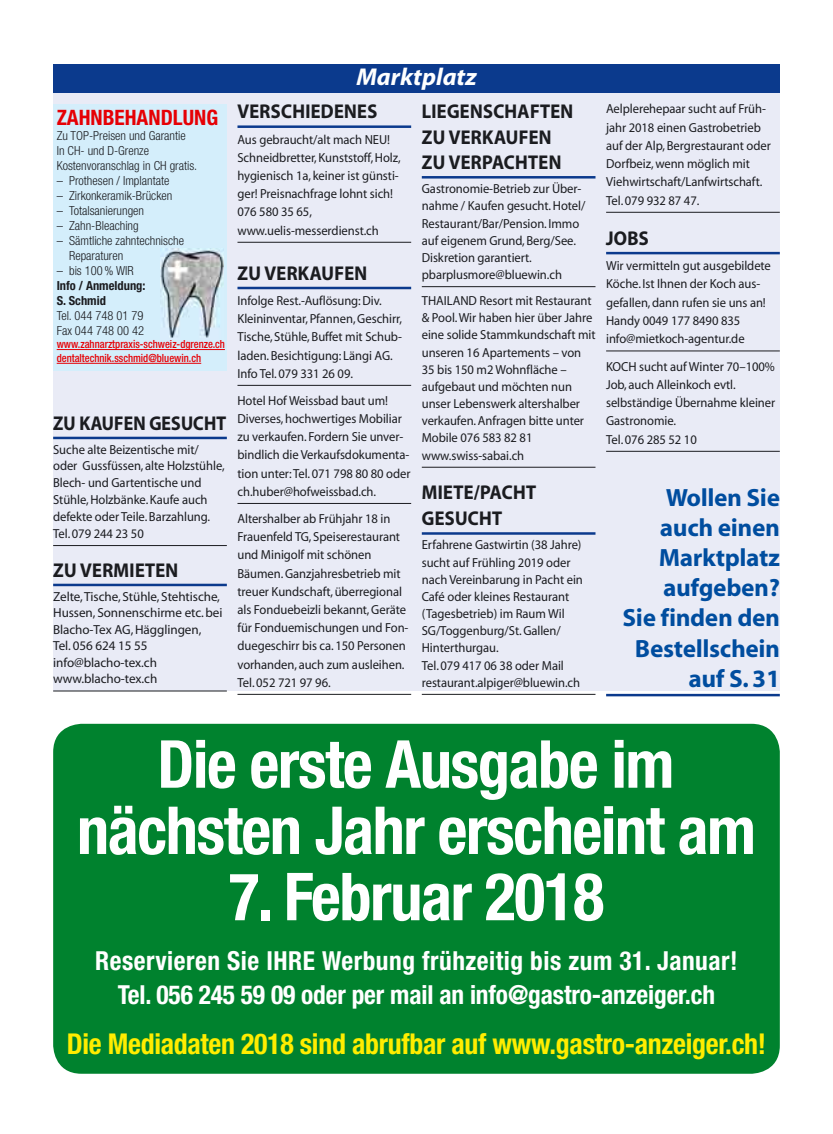
<style>
.page{position:relative;width:833px;height:1134px;background:#fff}
.page>*{position:absolute;margin:0;border:0;box-sizing:border-box;transform-origin:0 0}
.t1{font:700 condensed 66.25px/66.2px "Helvetica Neue";letter-spacing:-.02em;color:#fff;text-align:center}
.t2{font:700 condensed 28.75px "Helvetica Neue";letter-spacing:-.01em;color:#ffed00}
.t3{font:700 condensed 26.25px/33.9px "Helvetica Neue";letter-spacing:.02em;color:#fff;text-align:center}
.t4{font:25px/30.1px "Myriad Headline";letter-spacing:.01em;color:#004d9f;text-align:right}
.t5{font:italic 700 24.38px "Myriad";color:#fff}
.t6{font:700 condensed 21.25px "Helvetica Neue";color:#e60005}
.t7{font:20px/25.2px "Myriad Headline";letter-spacing:.02em;color:#1b1c20;scale:.94 1}
.t8{font:20px "Myriad Headline";letter-spacing:.02em;color:#1b1c20;scale:.91 1}
.t9{font:13.12px/18.2px "Myriad";letter-spacing:-.005em;color:#1b1c20;scale:.96 1}
.t10{font:13.12px/16.6px "Myriad";letter-spacing:-.005em;color:#1b1c20}
.t11{font:300 condensed 12.5px/15px "Helvetica Neue";color:#1b1c20}
.t12{font:700 condensed 12.5px/15px "Helvetica Neue";color:#1b1c20}
.t13{font:500 condensed 11.25px/13.8px "Helvetica Neue";color:#e60005;scale:.94 1}
</style>
<div class="page">
<div style="left:53px;top:64px;width:727px;height:626px;background:#e9ebf6"></div>
<hr style="left:53px;top:437px;width:174px;height:2px;background:#0b3a8d">
<hr style="left:53px;top:545px;width:174px;height:1px;background:#1b1c20">
<hr style="left:53px;top:584px;width:174px;height:2px;background:#0b3a8d">
<hr style="left:53px;top:690px;width:174px;height:1px;background:#1b1c20">
<hr style="left:237px;top:125px;width:174px;height:3px;background:#0b3a8d">
<hr style="left:237px;top:242px;width:174px;height:1px;background:#1b1c20">
<hr style="left:237px;top:287px;width:174px;height:2px;background:#0b3a8d">
<hr style="left:237px;top:385px;width:174px;height:1px;background:#1b1c20">
<hr style="left:237px;top:503px;width:174px;height:1px;background:#1b1c20">
<hr style="left:237px;top:694px;width:174px;height:1px;background:#1b1c20">
<hr style="left:422px;top:176px;width:173px;height:3px;background:#0b3a8d">
<hr style="left:422px;top:286px;width:173px;height:1px;background:#1b1c20">
<hr style="left:422px;top:467px;width:173px;height:1px;background:#1b1c20">
<hr style="left:422px;top:532px;width:173px;height:3px;background:#0b3a8d">
<hr style="left:422px;top:694px;width:173px;height:1px;background:#1b1c20">
<hr style="left:606px;top:212px;width:174px;height:1px;background:#1b1c20">
<hr style="left:606px;top:252px;width:174px;height:2px;background:#0b3a8d">
<hr style="left:606px;top:350px;width:174px;height:1px;background:#1b1c20">
<hr style="left:606px;top:451px;width:174px;height:1px;background:#1b1c20">
<hr style="left:606px;top:694px;width:174px;height:2px;background:#0b3a8d">
<div style="left:53px;top:64px;width:727px;height:29px;background:#0b3a8d"></div>
<div style="left:53px;top:104px;width:174px;height:267px;background:#d4eefb"></div>
<hr style="left:57px;top:349px;width:168px;height:1px;background:#e60005">
<hr style="left:57px;top:363px;width:144px;height:1px;background:#e60005">
<img style="left:160px;top:248px;width:63px;height:90px">
<div style="left:53px;top:724px;width:727px;height:350px;background:#00822e;border-radius:28px"></div>
<h3 class="t6" style="left:57px;top:109px;width:163px">ZAHNBEHANDLUNG</h3>
<p class="t11" style="left:57px;top:129px;width:142px">Zu TOP-Preisen und Garantie<br>In CH- und D-Grenze<br>Kostenvoranschlag in CH gratis.</p>
<p class="t11" style="left:57px;top:174px;width:114px">– Prothesen / Implantate</p>
<p class="t11" style="left:57px;top:189px;width:117px">– Zirkonkeramik-Brücken</p>
<p class="t11" style="left:57px;top:204px;width:89px">– Totalsanierungen</p>
<p class="t11" style="left:57px;top:219px;width:83px">– Zahn-Bleaching</p>
<p class="t11" style="left:69px;top:234px;width:116px;text-indent:-12px">– Sämtliche zahntechnische<br>Reparaturen</p>
<p class="t11" style="left:57px;top:264px;width:78px">– bis 100 % WIR</p>
<p class="t12" style="left:57px;top:279px;width:90px">Info / Anmeldung:<br>S. Schmid</p>
<p class="t11" style="left:57px;top:309px;width:89px">Tel. 044 748 01 79<br>Fax 044 748 00 42</p>
<p class="t13" style="left:57px;top:338px;width:180px">www.zahnarztpraxis-schweiz-dgrenze.ch dentaltechnik.sschmid@bluewin.ch</p>
<h3 class="t8" style="left:53px;top:415px;width:192px">ZU KAUFEN GESUCHT</h3>
<p class="t9" style="left:53px;top:442px;width:180px;line-height:16.9px">Suche alte Beizentische mit/ oder Gussfüssen, alte Holzstühle,<br>Blech- und Gartentische und<br>Stühle, Holzbänke. Kaufe auch defekte oder Teile. Barzahlung.<br>Tel. 079 244 23 50</p>
<h3 class="t7" style="left:53px;top:559px;width:135px">ZU VERMIETEN</h3>
<p class="t10" style="left:53px;top:589px;width:171px">Zelte, Tische, Stühle, Stehtische,<br>Hussen, Sonnenschirme etc. bei<br>Blacho-Tex AG, Hägglingen,<br>Tel. 056 624 15 55 info@blacho-tex.ch www.blacho-tex.ch</p>
<h3 class="t5" style="left:356px;top:67px;width:122px">Marktplatz</h3>
<h3 class="t7" style="left:237px;top:101px;width:150px">VERSCHIEDENES</h3>
<p class="t9" style="left:237px;top:131px;width:172px">Aus gebraucht/alt mach NEU!<br>Schneidbretter, Kunststoff, Holz, hygienisch 1a, keiner ist günsti&shy;ger! Preisnachfrage lohnt sich!<br>076 580 35 65, www.uelis-messerdienst.ch</p>
<h3 class="t7" style="left:237px;top:262px;width:139px">ZU VERKAUFEN</h3>
<p class="t9" style="left:237px;top:292px;width:173px">Infolge Rest.-Auflösung: Div.<br>Kleininventar, Pfannen, Geschirr,<br>Tische, Stühle, Buffet mit Schub&shy;laden. Besichtigung: Längi AG.<br>Info Tel. 079 331 26 09.</p>
<p class="t9" style="left:237px;top:392px;width:182px">Hotel Hof Weissbad baut um!<br>Diverses, hochwertiges Mobiliar zu verkaufen. Fordern Sie unver&shy;bindlich die Verkaufsdokumenta&shy;tion unter: Tel. 071 798 80 80 oder ch.huber@hofweissbad.ch.</p>
<p class="t9" style="left:237px;top:510px;width:180px">Altershalber ab Frühjahr 18 in<br>Frauenfeld TG, Speiserestaurant und Minigolf mit schönen<br>Bäumen. Ganzjahresbetrieb mit treuer Kundschaft, überregional als Fonduebeizli bekannt, Geräte für Fonduemischungen und Fon&shy;duegeschirr bis ca. 150 Personen vorhanden, auch zum ausleihen.<br>Tel. 052 721 97 96.</p>
<h3 class="t7" style="left:422px;top:101px;width:163px">LIEGENSCHAFTEN<br>ZU VERKAUFEN<br>ZU VERPACHTEN</h3>
<p class="t9" style="left:422px;top:181px;width:172px;line-height:17.1px">Gastronomie-Betrieb zur Über&shy;nahme / Kaufen gesucht. Hotel/<br>Restaurant/Bar/Pension. Immo auf eigenem Grund, Berg/See.<br>Diskretion garantiert. pbarplusmore@bluewin.ch</p>
<p class="t9" style="left:422px;top:293px;width:182px;line-height:17.1px">THAILAND Resort mit Restaurant &amp; Pool. Wir haben hier über Jahre eine solide Stammkundschaft mit unseren 16 Apartements – von<br>35 bis 150 m2 Wohnfläche – aufgebaut und möchten nun unser Lebenswerk altershalber verkaufen. Anfragen bitte unter<br>Mobile 076 583 82 81 www.swiss-sabai.ch</p>
<h3 class="t7" style="left:422px;top:480px;width:123px;line-height:26.5px">MIETE/PACHT<br>GESUCHT</h3>
<p class="t9" style="left:422px;top:537px;width:169px;line-height:17.1px">Erfahrene Gastwirtin (38 Jahre) sucht auf Frühling 2019 oder nach Vereinbarung in Pacht ein<br>Café oder kleines Restaurant (Tagesbetrieb) im Raum Wil<br>SG/Toggenburg/St. Gallen/<br>Hinterthurgau.<br>Tel. 079 417 06 38 oder Mail restaurant.alpiger@bluewin.ch</p>
<p class="t9" style="left:606px;top:101px;width:173px">Aelplerehepaar sucht auf Früh&shy;jahr 2018 einen Gastrobetrieb auf der Alp, Bergrestaurant oder<br>Dorfbeiz, wenn möglich mit<br>Viehwirtschaft/Lanfwirtschaft.<br>Tel. 079 932 87 47.</p>
<h3 class="t7" style="left:606px;top:227px;width:47px">JOBS</h3>
<p class="t9" style="left:606px;top:258px;width:173px">Wir vermitteln gut ausgebildete<br>Köche. Ist Ihnen der Koch aus&shy;gefallen, dann rufen sie uns an!<br>Handy 0049 177 8490 835 info@mietkoch-agentur.de</p>
<p class="t9" style="left:606px;top:358px;width:178px">KOCH sucht auf Winter 70–100%<br>Job, auch Alleinkoch evtl. selbständige Übernahme kleiner<br>Gastronomie.<br>Tel. 076 285 52 10</p>
<h3 class="t4" style="left:623px;top:484px;width:158px">Wollen Sie auch einen<br>Marktplatz aufgeben?<br>Sie finden den<br>Bestellschein auf S. 31</h3>
<h1 class="t1" style="left:77px;top:737px;width:680px">Die erste Ausgabe im nächsten Jahr erscheint am</h1>
<h1 class="t1" style="left:229px;top:869px;width:377px">7. Februar 2018</h1>
<h3 class="t3" style="left:95px;top:946px;width:644px">Reservieren Sie IHRE Werbung frühzeitig bis zum 31. Januar!<br>Tel. 056 245 59 09 oder per mail an info@gastro-anzeiger.ch</h3>
<h2 class="t2" style="left:67px;top:1033px;width:701px">Die Mediadaten 2018 sind abrufbar auf www.gastro-anzeiger.ch!</h2>
</div>
